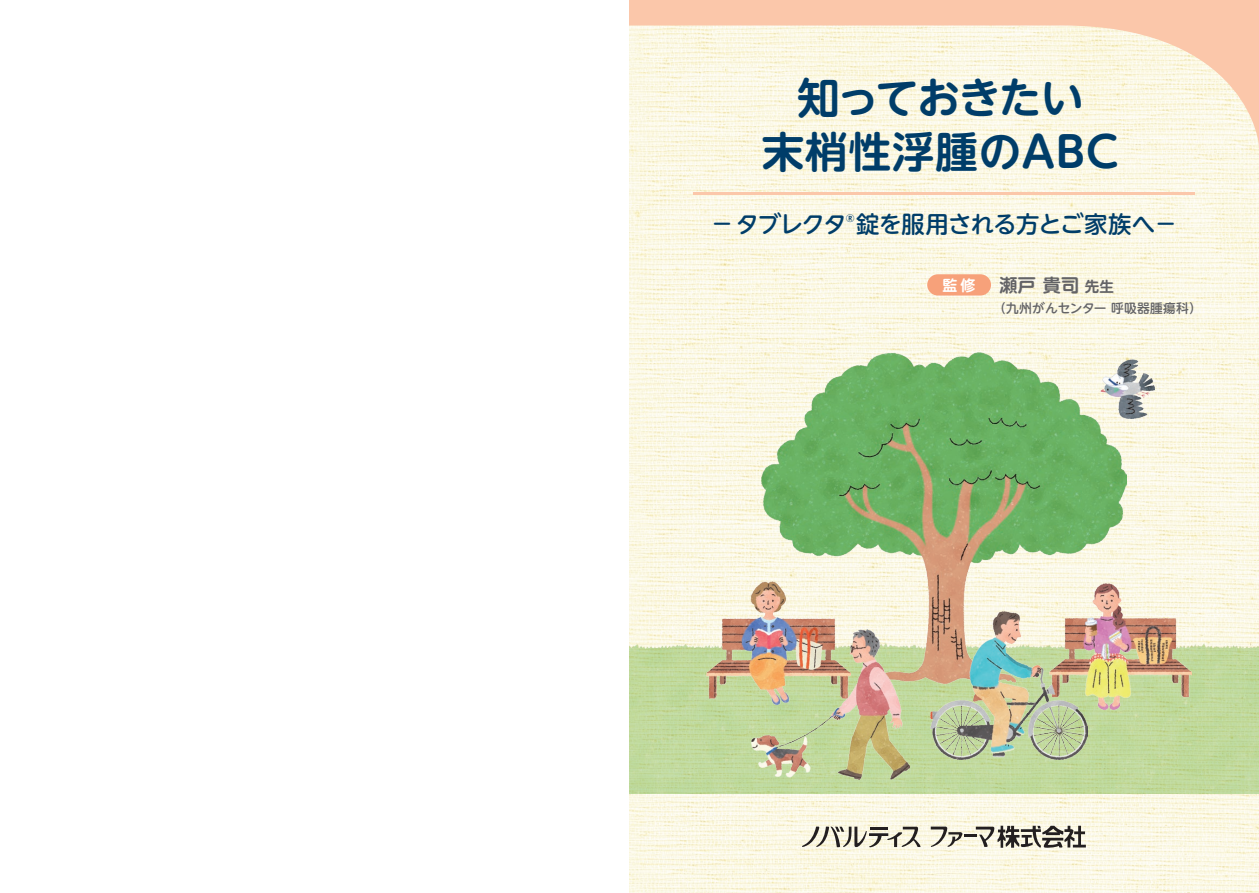
<style>
.page{position:relative;width:1259px;height:893px;background:#fff}
.page>*{position:absolute;margin:0;border:0;box-sizing:border-box;transform-origin:0 0}
.t1{font:700 42.45px/54.2px "UD Shin M Go Pro De";letter-spacing:.015em;color:#003d69;text-align:center}
.t2{font:500 23.4px "UD Shin M Go Pro";letter-spacing:-.03em;color:#003d69}
.t3{font:700 18px "UD Shin M Go Pro De";color:#636366}
.t4{font:700 14.85px "UD Shin M Go Pro De";color:#fff}
.t5{font:500 12.75px "UD Shin M Go Pro";letter-spacing:.02em;color:#636366}
.t6{font:500 9.6px "UD Shin M Go Pro";color:#003d69}
.s1{font-size:14.4px}
</style>
<div class="page">
<img style="left:629px;top:149px;width:630px;height:744px">
<svg style="left:629px;top:0;width:630px;height:149px"></svg>
<img style="left:629px;top:642px;width:630px;height:152px">
<img style="left:762px;top:353px;width:364px;height:331px">
<img style="left:706px;top:581px;width:144px;height:124px">
<img style="left:1049px;top:584px;width:142px;height:126px">
<img style="left:751px;top:630px;width:158px;height:150px">
<img style="left:931px;top:611px;width:156px;height:148px">
<img style="left:1100px;top:360px;width:55px;height:58px">
<div style="left:927px;top:274px;width:64px;height:22px;background:#f7a17a;border-radius:11px"></div>
<hr style="left:693px;top:192px;width:502px;height:3px;background:#fbc7aa">
<svg style="left:802px;top:826px;width:118px;height:22px"></svg>
<svg style="left:930px;top:826px;width:156px;height:22px"></svg>
<p class="t1" style="left:762px;top:69px;width:358px">知っておきたい<br>末梢性浮腫のABC</p>
<p class="t2" style="left:710px;top:205px;width:468px">－タブレクタ錠を服用される方とご家族へ－</p>
<p class="t6" style="left:846px;top:210px;width:10px">®</p>
<p class="t4" style="left:942px;top:273px;width:35px">監 修</p>
<p class="t3" style="left:999px;top:270px;width:116px">瀬戸 貴司 <span class="s1">先生</span></p>
<p class="t5" style="left:993px;top:297px;width:210px">（九州がんセンター 呼吸器腫瘍科）</p>
</div>
